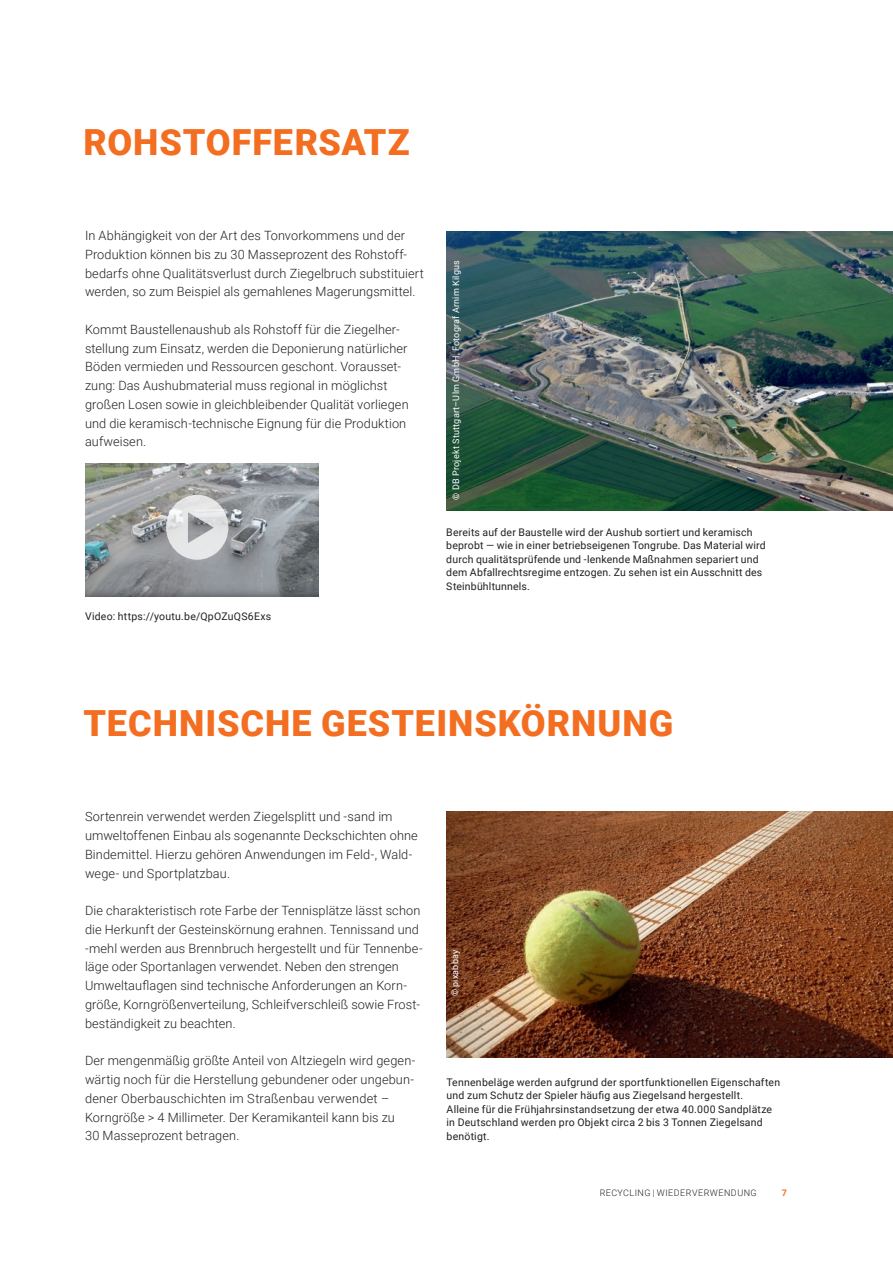
<style>
.page{position:relative;width:893px;height:1263px;background:#fff}
.page>*{position:absolute;margin:0;border:0;box-sizing:border-box;transform-origin:0 0}
.t1{font:900 36px "Roboto";letter-spacing:.025em;color:#f36e21}
.t2{font:300 12.75px/18.8px "Roboto";letter-spacing:.01em;color:#231f20}
.t3{font:10.5px/13.5px "Roboto";letter-spacing:.02em;color:#231f20}
.t4{font:9px "Roboto";letter-spacing:.025em;color:#fff}
.t5{font:300 9px "Roboto";letter-spacing:.05em;color:#231f20}
.t6{font:700 9px "Roboto";color:#f36e21}
</style>
<div class="page">
<img style="left:446px;top:231px;width:447px;height:279px">
<img style="left:85px;top:463px;width:233px;height:133px">
<svg style="left:166px;top:495px;width:62px;height:65px;background:#cccdce"></svg>
<img style="left:446px;top:811px;width:447px;height:246px">
<h1 class="t1" style="left:84px;top:117px;width:328px">ROHSTOFFERSATZ</h1>
<p class="t2" style="left:85px;top:226px;width:340px">In Abhängigkeit von der Art des Tonvorkommens und der Produktion können bis zu 30 Masseprozent des Rohstoff&shy;bedarfs ohne Qualitätsverlust durch Ziegelbruch substituiert werden, so zum Beispiel als gemahlenes Magerungsmittel.</p>
<p class="t2" style="left:85px;top:319px;width:325px">Kommt Baustellenaushub als Rohstoff für die Ziegelher&shy;stellung zum Einsatz, werden die Deponierung natürlicher Böden vermieden und Ressourcen geschont. Vorausset&shy;zung: Das Aushubmaterial muss regional in möglichst großen Losen sowie in gleichbleibender Qualität vorliegen und die keramisch-technische Eignung für die Produktion aufweisen.</p>
<p class="t3" style="left:85px;top:609px;width:188px">Video: https://youtu.be/QpOZuQS6Exs</p>
<p class="t4" style="left:450px;top:500px;width:241px;rotate:-90deg">© DB Projekt Stuttgart–Ulm GmbH, Fotograf Arnim Kilgus</p>
<p class="t3" style="left:446px;top:525px;width:321px">Bereits auf der Baustelle wird der Aushub sortiert und keramisch beprobt — wie in einer betriebseigenen Tongrube. Das Material wird durch qualitätsprüfende und -lenkende Maßnahmen separiert und dem Abfallrechtsregime entzogen. Zu sehen ist ein Ausschnitt des Steinbühltunnels.</p>
<h1 class="t1" style="left:84px;top:698px;width:591px">TECHNISCHE GESTEINSKÖRNUNG</h1>
<p class="t2" style="left:85px;top:807px;width:334px">Sortenrein verwendet werden Ziegelsplitt und -sand im umweltoffenen Einbau als sogenannte Deckschichten ohne Bindemittel. Hierzu gehören Anwendungen im Feld-, Wald&shy;wege- und Sportplatzbau.</p>
<p class="t2" style="left:85px;top:901px;width:339px">Die charakteristisch rote Farbe der Tennisplätze lässt schon die Herkunft der Gesteinskörnung erahnen. Tennissand und -mehl werden aus Brennbruch hergestellt und für Tennenbe&shy;läge oder Sportanlagen verwendet. Neben den strengen Umweltauflagen sind technische Anforderungen an Korn&shy;größe, Korngrößenverteilung, Schleifverschleiß sowie Frost&shy;beständigkeit zu beachten.</p>
<p class="t2" style="left:85px;top:1051px;width:332px">Der mengenmäßig größte Anteil von Altziegeln wird gegen&shy;wärtig noch für die Herstellung gebundener oder ungebun&shy;dener Oberbauschichten im Straßenbau verwendet – Korngröße &gt; 4 Millimeter. Der Keramikanteil kann bis zu<br>30 Masseprozent betragen.</p>
<p class="t4" style="left:449px;top:996px;width:48px;rotate:-90deg">© pixabbay</p>
<p class="t3" style="left:447px;top:1075px;width:335px">Tennenbeläge werden aufgrund der sportfunktionellen Eigenschaften und zum Schutz der Spieler häufig aus Ziegelsand hergestellt.<br>Alleine für die Frühjahrsinstandsetzung der etwa 40.000 Sandplätze in Deutschland werden pro Objekt circa 2 bis 3 Tonnen Ziegelsand benötigt.</p>
<p class="t5" style="left:600px;top:1187px;width:159px">RECYCLING | WIEDERVERWENDUNG</p>
<p class="t6" style="left:782px;top:1187px;width:7px">7</p>
</div>
